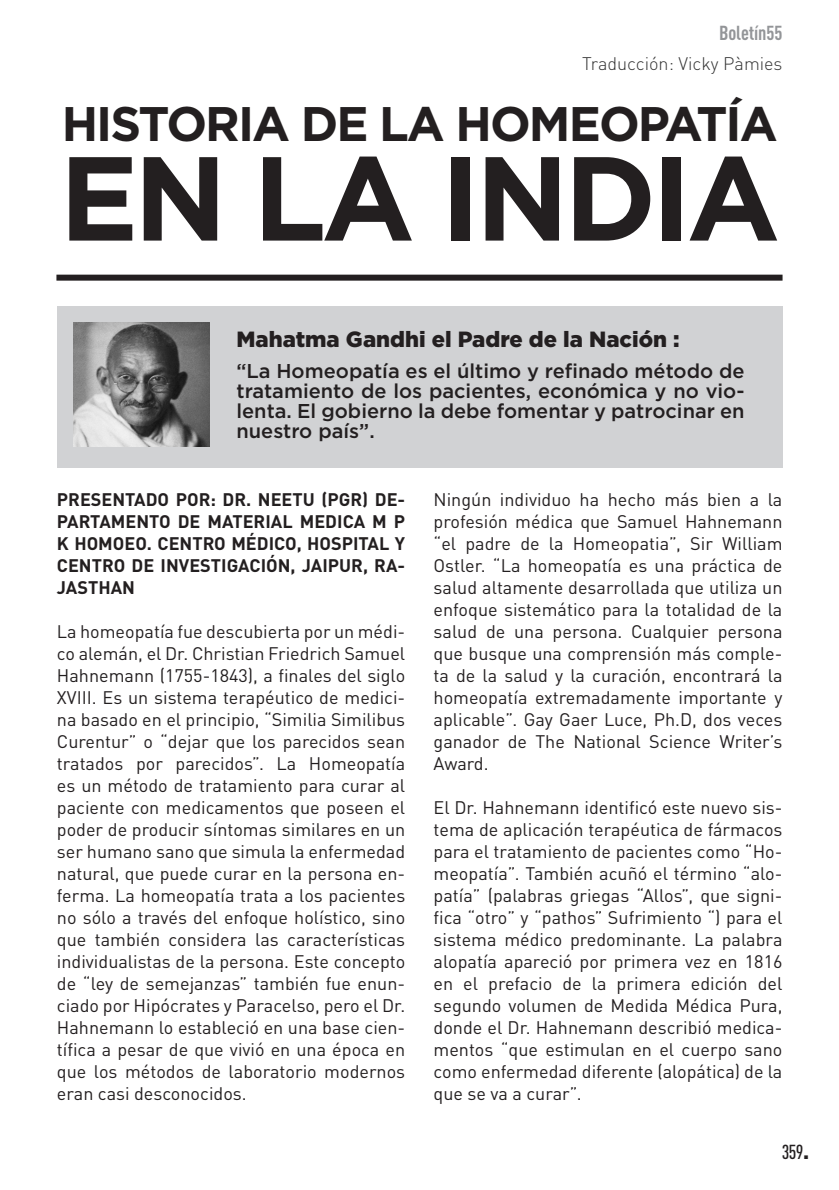
<style>
.page{position:relative;width:839px;height:1190px;background:#fff}
.page>*{position:absolute;margin:0;border:0;box-sizing:border-box;transform-origin:0 0}
.t1{font:700 119.2px "Gotham";letter-spacing:-.04em;color:#231f20}
.t2{font:700 48.4px "Gotham";letter-spacing:-.04em;color:#231f20}
.recuadro_ok{font:900 22px "Gotham";color:#231f20}
.recuadro_ok-2{font:500 20px/20px "Gotham";color:#231f20;text-align:justify}
.t3{font:700 condensed 20px "DIN Pro";letter-spacing:-.005em;color:#939598}
.t4{font:500 condensed 20px "DIN Pro";color:#231f20}
.parrafo_general{font:18px/22px "DIN Pro";color:#231f20;text-align:justify}
.parrafo_general-2{font:700 18px/22px "DIN Pro";color:#231f20;text-align:justify}
.t5{font:300 18px "DIN Pro";color:#333}
.s1{font-weight:900;font-size:24px}
</style>
<div class="page">
<div style="left:57px;top:306px;width:725px;height:161px;background:#d1d2d4"></div>
<div style="left:56px;top:275px;width:726px;height:6px;background:#231f20"></div>
<img style="left:74px;top:322px;width:135px;height:124px">
<p class="t3" style="left:719px;top:18px;width:65px">Boletín55</p>
<p class="t5" style="left:582px;top:49px;width:202px">Traducción: Vicky Pàmies</p>
<p class="t2" style="left:62px;top:91px;width:717px">HISTORIA DE LA HOMEOPATÍA</p>
<p class="t1" style="left:59px;top:119px;width:722px">EN LA INDIA</p>
<p class="recuadro_ok" style="left:236px;top:324px;width:444px">Mahatma Gandhi el Padre de la Nación :</p>
<p class="recuadro_ok-2" style="left:236px;top:361px;width:509px">“La Homeopatía es el último y refinado método de tratamiento de los pacientes, económica y no vio&shy;lenta. El gobierno la debe fomentar y patrocinar en nuestro país”.</p>
<p class="parrafo_general-2" style="left:57px;top:486px;width:350px">PRESENTADO POR: DR. NEETU (PGR) DE-PARTAMENTO DE MATERIAL MEDICA M P K HOMOEO. CENTRO MÉDICO, HOSPITAL Y CENTRO DE INVESTIGACIÓN, JAIPUR, RA-JASTHAN</p>
<p class="parrafo_general" style="left:57px;top:618px;width:350px">La homeopatía fue descubierta por un médi&shy;co alemán, el Dr. Christian Friedrich Samuel Hahnemann (1755-1843), a finales del siglo XVIII. Es un sistema terapéutico de medici&shy;na basado en el principio, “Similia Similibus Curentur” o “dejar que los parecidos sean tratados por parecidos”. La Homeopatía es un método de tratamiento para curar al paciente con medicamentos que poseen el poder de producir síntomas similares en un ser humano sano que simula la enfermedad natural, que puede curar en la persona en&shy;ferma. La homeopatía trata a los pacientes no sólo a través del enfoque holístico, sino que también considera las características individualistas de la persona. Este concepto de “ley de semejanzas” también fue enun&shy;ciado por Hipócrates y Paracelso, pero el Dr.<br>Hahnemann lo estableció en una base cien&shy;tífica a pesar de que vivió en una época en que los métodos de laboratorio modernos eran casi desconocidos.</p>
<p class="parrafo_general" style="left:433px;top:486px;width:350px">Ningún individuo ha hecho más bien a la profesión médica que Samuel Hahnemann “el padre de la Homeopatia”, Sir William Ostler. “La homeopatía es una práctica de salud altamente desarrollada que utiliza un enfoque sistemático para la totalidad de la salud de una persona. Cualquier persona que busque una comprensión más comple&shy;ta de la salud y la curación, encontrará la homeopatía extremadamente importante y aplicable”. Gay Gaer Luce, Ph.D, dos veces ganador de The National Science Writer’s Award.</p>
<p class="parrafo_general" style="left:433px;top:794px;width:350px">El Dr. Hahnemann identificó este nuevo sis&shy;tema de aplicación terapéutica de fármacos para el tratamiento de pacientes como “Ho&shy;meopatía”. También acuñó el término “alo&shy;patía” (palabras griegas “Allos”, que signi&shy;fica “otro” y “pathos” Sufrimiento “) para el sistema médico predominante. La palabra alopatía apareció por primera vez en 1816 en el prefacio de la primera edición del segundo volumen de Medida Médica Pura, donde el Dr. Hahnemann describió medica&shy;mentos “que estimulan en el cuerpo sano como enfermedad diferente (alopática) de la que se va a curar”.</p>
<p class="t4" style="left:781px;top:1137px;width:29px">359<span class="s1">.</span></p>
</div>
